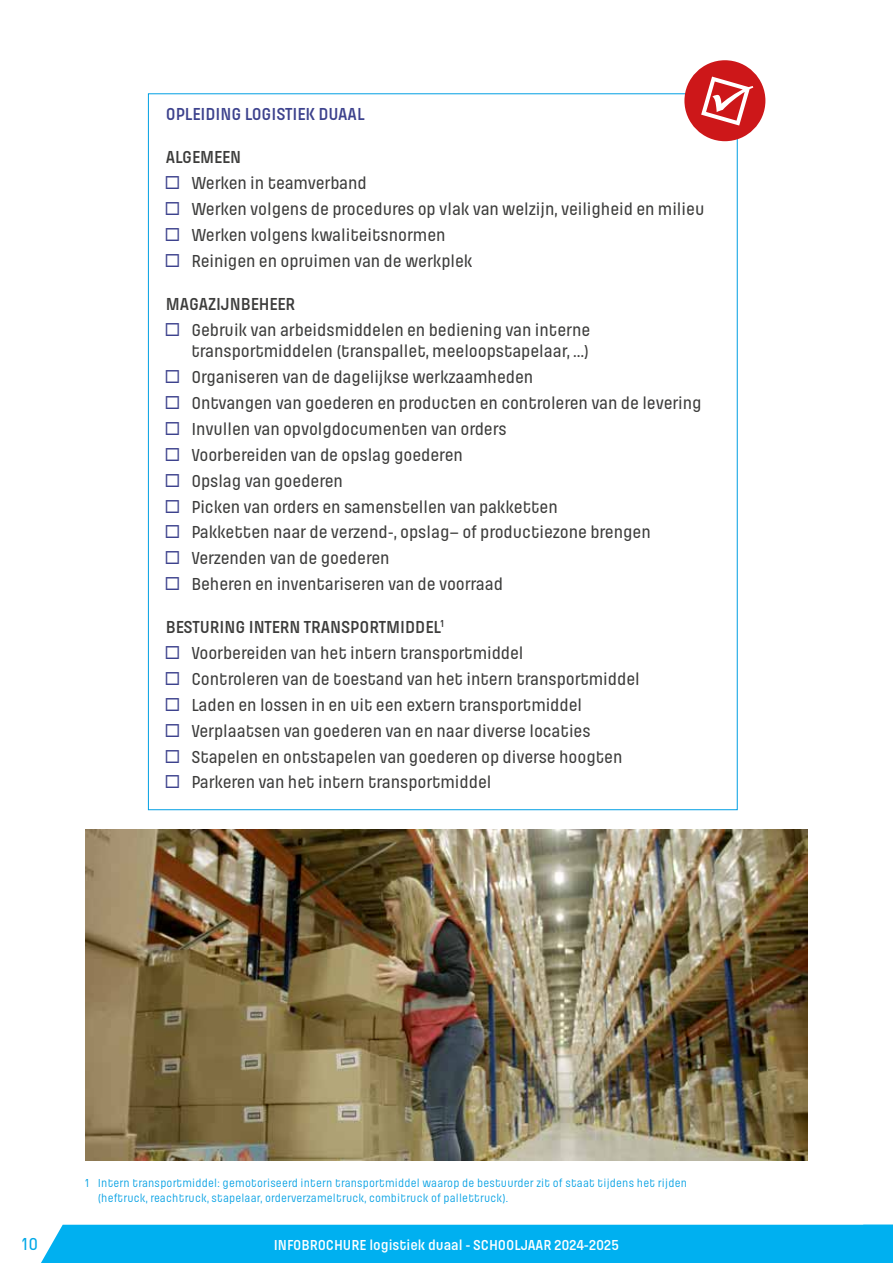
<style>
.page{position:relative;width:893px;height:1263px;background:#fff}
.page>*{position:absolute;margin:0;border:0;box-sizing:border-box;transform-origin:0 0}
.t1{font:500 18px/25.8px "Pilcrow";letter-spacing:-.01em;color:#3c3c3b}
.t2{font:600 18px "Pilcrow";color:#3d428d}
.t3{font:600 18px "Pilcrow";letter-spacing:-.01em;color:#3c3c3b}
.t4{font:600 18px "Pilcrow";letter-spacing:-.03em;color:#3c3c3b}
.t5{font:500 18px "Pilcrow";color:#00a8e7}
.t6{font:600 15px "Pilcrow";color:#fff}
.t7{font:12px/15px "Pilcrow";letter-spacing:.015em;color:#009fe3}
.s1{font-weight:600}
</style>
<div class="page">
<div style="left:41px;top:1225px;width:852px;height:38px;background:#00b0f0"></div>
<div style="left:684px;top:60px;width:81px;height:81px;background:#cd1719;border-radius:50%"></div>
<img style="left:86px;top:829px;width:721px;height:331px">
<p class="t2" style="left:166px;top:105px;width:200px">OPLEIDING LOGISTIEK DUAAL</p>
<p class="t4" style="left:166px;top:148px;width:77px">ALGEMEEN</p>
<p class="t1" style="left:191px;top:171px;width:515px">Werken in teamverband<br>Werken volgens de procedures op vlak van welzijn, veiligheid en milieu Werken volgens kwaliteitsnormen<br>Reinigen en opruimen van de werkplek</p>
<p class="t3" style="left:166px;top:295px;width:131px">MAGAZIJNBEHEER</p>
<p class="t1" style="left:191px;top:319px;width:401px;line-height:21.6px">Gebruik van arbeidsmiddelen en bediening van interne transportmiddelen (transpallet, meeloopstapelaar, …)</p>
<p class="t1" style="left:191px;top:365px;width:512px">Organiseren van de dagelijkse werkzaamheden<br>Ontvangen van goederen en producten en controleren van de levering Invullen van opvolgdocumenten van orders<br>Voorbereiden van de opslag goederen<br>Opslag van goederen<br>Picken van orders en samenstellen van pakketten<br>Pakketten naar de verzend-, opslag– of productiezone brengen Verzenden van de goederen<br>Beheren en inventariseren van de voorraad</p>
<p class="t1" style="left:191px;top:615px;width:450px;text-indent:-26px"><span class="s1">BESTURING INTERN TRANSPORTMIDDEL</span><sup>1<br></sup>Voorbereiden van het intern transportmiddel<br>Controleren van de toestand van het intern transportmiddel Laden en lossen in en uit een extern transportmiddel Verplaatsen van goederen van en naar diverse locaties Stapelen en ontstapelen van goederen op diverse hoogten Parkeren van het intern transportmiddel</p>
<p class="t7" style="left:98px;top:1175px;width:591px;text-indent:-13px">1 Intern transportmiddel: gemotoriseerd intern transportmiddel waarop de bestuurder zit of staat tijdens het rijden (heftruck, reachtruck, stapelaar, orderverzameltruck, combitruck of pallettruck).</p>
<p class="t5" style="left:22px;top:1234px;width:18px">10</p>
<p class="t6" style="left:274px;top:1237px;width:347px">INFOBROCHURE logistiek duaal - SCHOOLJAAR 2024-2025</p>
</div>
